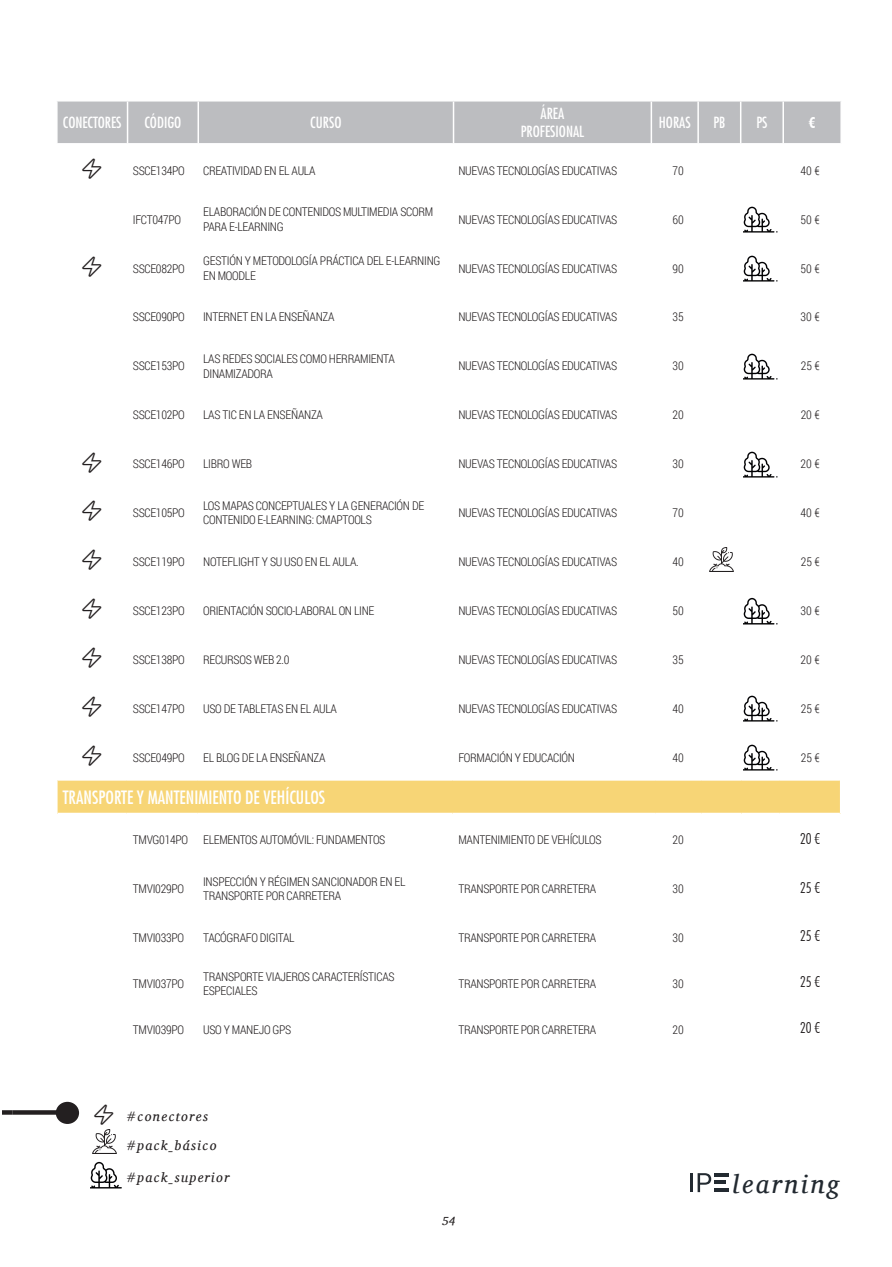
<style>
.page{position:relative;width:892px;height:1267px;background:#fff}
.page>*{position:absolute;margin:0;border:0;box-sizing:border-box;transform-origin:0 0}
.t1{font:italic 26.1px "Charis SIL";letter-spacing:.1em;color:#222930}
.t2{font:500 condensed 18px "Futura";color:#fff}
.t3{font:condensed 15px/18px "Futura";color:#fff;text-align:center}
.t4{font:300 condensed 15px "Futura BT";color:#231f20}
.t5{font:700 condensed 15px "Futura BT";color:#fff}
.t6{font:italic 13.5px "Charis SIL";letter-spacing:.1em;color:#231f20}
.t7{font:300 12px/14.4px "Roboto Condensed";letter-spacing:-.025em;color:#231f20}
.t8{font:italic 12px "Charis SIL";color:#231f20}
</style>
<div class="page">
<hr style="left:714px;top:1173px;width:14px;height:3px;background:#232a31">
<hr style="left:714px;top:1180px;width:12px;height:4px;background:#232a31">
<hr style="left:714px;top:1188px;width:14px;height:4px;background:#232a31">
<hr style="left:690px;top:1173px;width:3px;height:19px;background:#232a31">
<svg style="left:697px;top:1173px;width:14px;height:19px"></svg>
<div style="left:58px;top:102px;width:782px;height:41px;background:#bcbdc0"></div>
<hr style="left:197px;top:102px;width:2px;height:41px;background:#fff">
<hr style="left:453px;top:102px;width:1px;height:41px;background:#fff">
<hr style="left:650px;top:102px;width:2px;height:41px;background:#fff">
<hr style="left:697px;top:102px;width:2px;height:41px;background:#fff">
<hr style="left:740px;top:102px;width:1px;height:41px;background:#fff">
<hr style="left:782px;top:102px;width:2px;height:41px;background:#fff">
<hr style="left:127px;top:102px;width:1px;height:41px;background:#fff">
<img style="left:92px;top:1129px;width:24px;height:24px">
<img style="left:90px;top:1161px;width:31px;height:28px">
<div style="left:57px;top:780px;width:783px;height:33px;background:#f7d576"></div>
<hr style="left:58px;top:812px;width:69px;height:2px;background:#fff">
<hr style="left:127px;top:812px;width:70px;height:2px;background:#fff">
<hr style="left:197px;top:812px;width:255px;height:2px;background:#fff">
<hr style="left:452px;top:812px;width:203px;height:2px;background:#fff">
<hr style="left:655px;top:812px;width:46px;height:2px;background:#fff">
<hr style="left:701px;top:812px;width:40px;height:2px;background:#fff">
<hr style="left:741px;top:812px;width:38px;height:2px;background:#fff">
<hr style="left:779px;top:812px;width:60px;height:2px;background:#fff">
<hr style="left:56px;top:780px;width:2px;height:33px;background:#fff">
<hr style="left:839px;top:780px;width:2px;height:33px;background:#fff">
<img style="left:743px;top:206px;width:34px;height:27px">
<img style="left:743px;top:255px;width:34px;height:27px">
<img style="left:743px;top:353px;width:34px;height:27px">
<img style="left:743px;top:451px;width:34px;height:27px">
<img style="left:709px;top:547px;width:24px;height:25px">
<img style="left:743px;top:597px;width:34px;height:28px">
<img style="left:743px;top:695px;width:34px;height:27px">
<img style="left:743px;top:744px;width:34px;height:27px">
<div style="left:56px;top:1101px;width:23px;height:23px;background:#231f20;border-radius:50%"></div>
<svg style="left:2px;top:1110px;width:11px;height:4px"></svg>
<svg style="left:13px;top:1110px;width:43px;height:4px"></svg>
<p class="t3" style="left:63px;top:113px;width:60px">CONECTORES</p>
<p class="t3" style="left:144px;top:113px;width:39px">CÓDIGO</p>
<p class="t3" style="left:310px;top:113px;width:33px">CURSO</p>
<p class="t3" style="left:520px;top:104px;width:65px">ÁREA<br>PROFESIONAL</p>
<p class="t3" style="left:658px;top:113px;width:33px">HORAS</p>
<p class="t3" style="left:713px;top:113px;width:14px">PB</p>
<p class="t3" style="left:756px;top:113px;width:13px">PS</p>
<p class="t5" style="left:808px;top:113px;width:8px">€</p>
<p class="t7" style="left:133px;top:163px;width:53px">SSCE134PO</p>
<p class="t7" style="left:203px;top:163px;width:114px">CREATIVIDAD EN EL AULA</p>
<p class="t7" style="left:458px;top:163px;width:160px">NUEVAS TECNOLOGÍAS EDUCATIVAS</p>
<p class="t7" style="left:672px;top:163px;width:13px">70</p>
<p class="t7" style="left:800px;top:163px;width:21px">40 €</p>
<p class="t7" style="left:133px;top:212px;width:50px">IFCT047PO</p>
<p class="t7" style="left:203px;top:205px;width:231px">ELABORACIÓN DE CONTENIDOS MULTIMEDIA SCORM<br>PARA E-LEARNING</p>
<p class="t7" style="left:458px;top:212px;width:160px">NUEVAS TECNOLOGÍAS EDUCATIVAS</p>
<p class="t7" style="left:672px;top:212px;width:13px">60</p>
<p class="t7" style="left:800px;top:212px;width:21px">50 €</p>
<p class="t7" style="left:133px;top:261px;width:53px">SSCE082PO</p>
<p class="t7" style="left:203px;top:253px;width:239px">GESTIÓN Y METODOLOGÍA PRÁCTICA DEL E-LEARNING<br>EN MOODLE</p>
<p class="t7" style="left:458px;top:261px;width:160px">NUEVAS TECNOLOGÍAS EDUCATIVAS</p>
<p class="t7" style="left:672px;top:261px;width:13px">90</p>
<p class="t7" style="left:800px;top:261px;width:21px">50 €</p>
<p class="t7" style="left:133px;top:310px;width:53px">SSCE090PO</p>
<p class="t7" style="left:203px;top:310px;width:133px">INTERNET EN LA ENSEÑANZA</p>
<p class="t7" style="left:458px;top:310px;width:160px">NUEVAS TECNOLOGÍAS EDUCATIVAS</p>
<p class="t7" style="left:672px;top:310px;width:13px">35</p>
<p class="t7" style="left:800px;top:310px;width:21px">30 €</p>
<p class="t7" style="left:133px;top:358px;width:53px">SSCE153PO</p>
<p class="t7" style="left:203px;top:351px;width:193px">LAS REDES SOCIALES COMO HERRAMIENTA<br>DINAMIZADORA</p>
<p class="t7" style="left:458px;top:358px;width:160px">NUEVAS TECNOLOGÍAS EDUCATIVAS</p>
<p class="t7" style="left:672px;top:358px;width:13px">30</p>
<p class="t7" style="left:800px;top:358px;width:21px">25 €</p>
<p class="t7" style="left:133px;top:407px;width:53px">SSCE102PO</p>
<p class="t7" style="left:203px;top:407px;width:121px">LAS TIC EN LA ENSEÑANZA</p>
<p class="t7" style="left:458px;top:407px;width:160px">NUEVAS TECNOLOGÍAS EDUCATIVAS</p>
<p class="t7" style="left:672px;top:407px;width:13px">20</p>
<p class="t7" style="left:800px;top:407px;width:21px">20 €</p>
<p class="t7" style="left:133px;top:456px;width:53px">SSCE146PO</p>
<p class="t7" style="left:203px;top:456px;width:51px">LIBRO WEB</p>
<p class="t7" style="left:458px;top:456px;width:160px">NUEVAS TECNOLOGÍAS EDUCATIVAS</p>
<p class="t7" style="left:672px;top:456px;width:13px">30</p>
<p class="t7" style="left:800px;top:456px;width:21px">20 €</p>
<p class="t7" style="left:133px;top:505px;width:53px">SSCE105PO</p>
<p class="t7" style="left:203px;top:498px;width:222px">LOS MAPAS CONCEPTUALES Y LA GENERACIÓN DE<br>CONTENIDO E-LEARNING: CMAPTOOLS</p>
<p class="t7" style="left:458px;top:505px;width:160px">NUEVAS TECNOLOGÍAS EDUCATIVAS</p>
<p class="t7" style="left:672px;top:505px;width:13px">70</p>
<p class="t7" style="left:800px;top:505px;width:21px">40 €</p>
<p class="t7" style="left:133px;top:554px;width:53px">SSCE119PO</p>
<p class="t7" style="left:203px;top:554px;width:157px">NOTEFLIGHT Y SU USO EN EL AULA.</p>
<p class="t7" style="left:458px;top:554px;width:160px">NUEVAS TECNOLOGÍAS EDUCATIVAS</p>
<p class="t7" style="left:672px;top:554px;width:13px">40</p>
<p class="t7" style="left:800px;top:554px;width:21px">25 €</p>
<p class="t7" style="left:133px;top:603px;width:53px">SSCE123PO</p>
<p class="t7" style="left:203px;top:603px;width:173px">ORIENTACIÓN SOCIO-LABORAL ON LINE</p>
<p class="t7" style="left:458px;top:603px;width:160px">NUEVAS TECNOLOGÍAS EDUCATIVAS</p>
<p class="t7" style="left:672px;top:603px;width:13px">50</p>
<p class="t7" style="left:800px;top:603px;width:21px">30 €</p>
<p class="t7" style="left:133px;top:652px;width:53px">SSCE138PO</p>
<p class="t7" style="left:203px;top:652px;width:88px">RECURSOS WEB 2.0</p>
<p class="t7" style="left:458px;top:652px;width:160px">NUEVAS TECNOLOGÍAS EDUCATIVAS</p>
<p class="t7" style="left:672px;top:652px;width:13px">35</p>
<p class="t7" style="left:800px;top:652px;width:21px">20 €</p>
<p class="t7" style="left:133px;top:701px;width:53px">SSCE147PO</p>
<p class="t7" style="left:203px;top:701px;width:135px">USO DE TABLETAS EN EL AULA</p>
<p class="t7" style="left:458px;top:701px;width:160px">NUEVAS TECNOLOGÍAS EDUCATIVAS</p>
<p class="t7" style="left:672px;top:701px;width:13px">40</p>
<p class="t7" style="left:800px;top:701px;width:21px">25 €</p>
<p class="t7" style="left:133px;top:750px;width:53px">SSCE049PO</p>
<p class="t7" style="left:203px;top:750px;width:124px">EL BLOG DE LA ENSEÑANZA</p>
<p class="t7" style="left:458px;top:750px;width:118px">FORMACIÓN Y EDUCACIÓN</p>
<p class="t7" style="left:672px;top:750px;width:13px">40</p>
<p class="t7" style="left:800px;top:750px;width:21px">25 €</p>
<h2 class="t2" style="left:63px;top:786px;width:264px">TRANSPORTE Y MANTENIMIENTO DE VEHÍCULOS</h2>
<p class="t7" style="left:133px;top:832px;width:57px">TMVG014PO</p>
<p class="t7" style="left:203px;top:832px;width:184px">ELEMENTOS AUTOMÓVIL: FUNDAMENTOS</p>
<p class="t7" style="left:458px;top:832px;width:145px">MANTENIMIENTO DE VEHÍCULOS</p>
<p class="t7" style="left:672px;top:832px;width:13px">20</p>
<p class="t4" style="left:800px;top:829px;width:22px">20 €</p>
<p class="t7" style="left:133px;top:881px;width:53px">TMVI029PO</p>
<p class="t7" style="left:203px;top:874px;width:204px">INSPECCIÓN Y RÉGIMEN SANCIONADOR EN EL<br>TRANSPORTE POR CARRETERA</p>
<p class="t7" style="left:458px;top:881px;width:139px">TRANSPORTE POR CARRETERA</p>
<p class="t7" style="left:672px;top:881px;width:13px">30</p>
<p class="t4" style="left:800px;top:878px;width:22px">25 €</p>
<p class="t7" style="left:133px;top:930px;width:53px">TMVI033PO</p>
<p class="t7" style="left:203px;top:930px;width:93px">TACÓGRAFO DIGITAL</p>
<p class="t7" style="left:458px;top:930px;width:139px">TRANSPORTE POR CARRETERA</p>
<p class="t7" style="left:672px;top:930px;width:13px">30</p>
<p class="t4" style="left:800px;top:927px;width:22px">25 €</p>
<p class="t7" style="left:133px;top:976px;width:53px">TMVI037PO</p>
<p class="t7" style="left:203px;top:969px;width:193px">TRANSPORTE VIAJEROS CARACTERÍSTICAS<br>ESPECIALES</p>
<p class="t7" style="left:458px;top:976px;width:139px">TRANSPORTE POR CARRETERA</p>
<p class="t7" style="left:672px;top:976px;width:13px">30</p>
<p class="t4" style="left:800px;top:973px;width:22px">25 €</p>
<p class="t7" style="left:133px;top:1022px;width:53px">TMVI039PO</p>
<p class="t7" style="left:203px;top:1022px;width:90px">USO Y MANEJO GPS</p>
<p class="t7" style="left:458px;top:1022px;width:139px">TRANSPORTE POR CARRETERA</p>
<p class="t7" style="left:672px;top:1022px;width:13px">20</p>
<p class="t4" style="left:800px;top:1018px;width:22px">20 €</p>
<p class="t6" style="left:126px;top:1108px;width:83px">#conectores</p>
<p class="t6" style="left:126px;top:1137px;width:92px">#pack_básico</p>
<p class="t6" style="left:126px;top:1169px;width:105px">#pack_superior</p>
<p class="t8" style="left:442px;top:1213px;width:15px">54</p>
<h1 class="t1" style="left:732px;top:1168px;width:108px">learning</h1>
</div>
